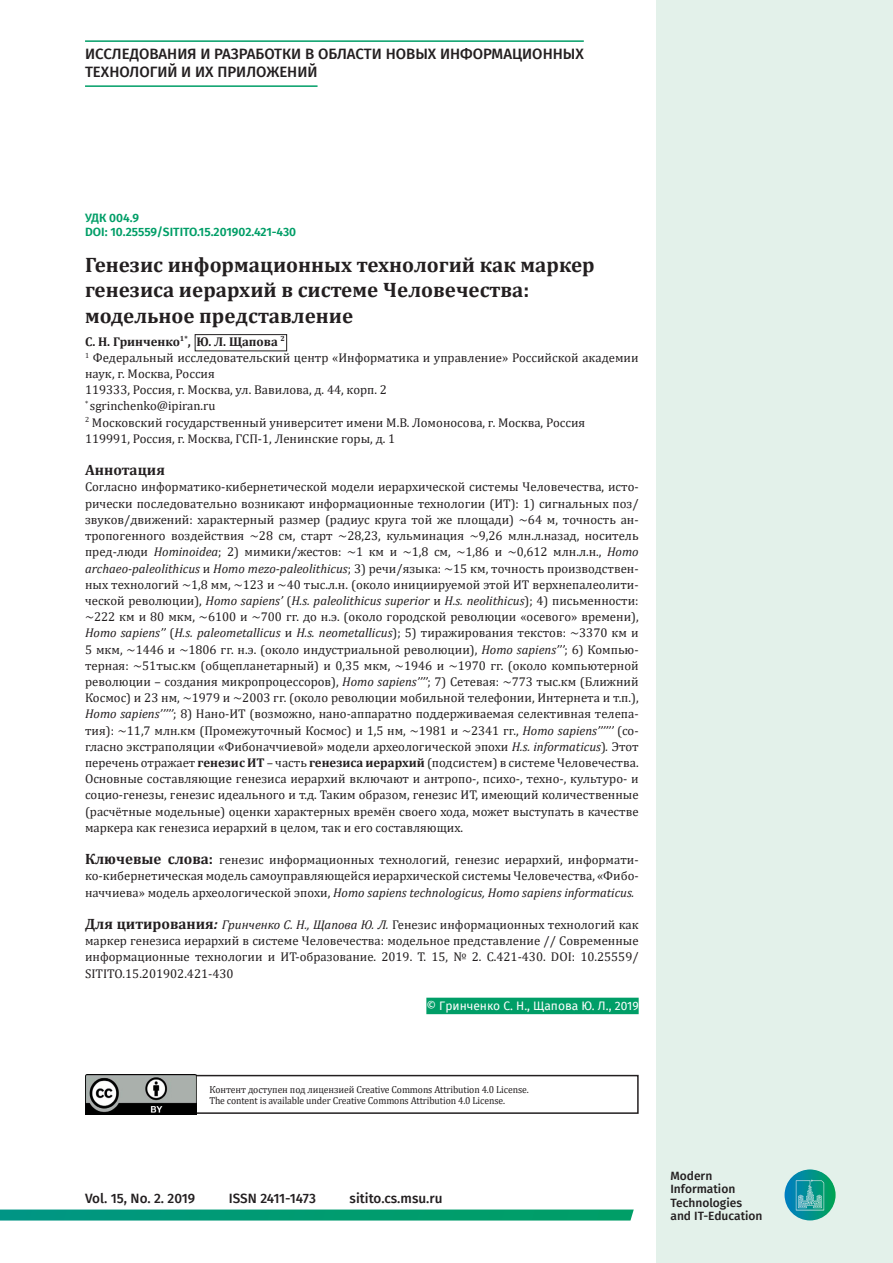
<style>
.page{position:relative;width:893px;height:1263px;background:#fff}
.page>*{position:absolute;margin:0;border:0;box-sizing:border-box;transform-origin:0 0}
.t1{font:700 21px/25.2px "Cambria";color:#231f20}
.t2{font:500 15px/18px "Fira Sans";color:#231f20}
.t3{font:700 15px "Cambria";color:#231f20}
.t4{font:500 13.5px "Fira Sans";color:#231f20}
.t5{font:12.75px/16.2px "Cambria";color:#231f20;text-align:justify}
.t6{font:600 12px/14.4px "Fira Sans";color:#009e67}
.t7{font:500 12px/13.5px "Fira Sans";color:#231f20}
.t8{font:12px "Fira Sans";color:#fff}
.t9{font:10.2px/10.5px "Cambria";letter-spacing:-.01em;color:#231f20;scale:.95 1}
.s1{font-weight:700}
.s2{font-style:italic}
.s3{font-weight:700;font-size:15px}
.s4{font-weight:700;font-style:italic;font-size:15px}
</style>
<div class="page">
<div style="left:657px;top:0;width:236px;height:1263px;background:#e3f1ea"></div>
<div style="left:85px;top:1075px;width:554px;height:39px;border:2px solid #231f20"></div>
<img style="left:85px;top:1075px;width:112px;height:39px">
<img style="left:784px;top:1169px;width:52px;height:51px;border-radius:26px">
<svg style="left:0;top:1209px;width:634px;height:11px"></svg>
<hr style="left:85px;top:40px;width:499px;height:2px;background:#009e67">
<hr style="left:85px;top:85px;width:233px;height:2px;background:#009e67">
<div style="left:426px;top:998px;width:213px;height:16px;background:#009e67"></div>
<div style="left:195px;top:334px;width:92px;height:17px;border:1px solid #231f20"></div>
<p class="t2" style="left:85px;top:44px;width:500px">ИССЛЕДОВАНИЯ И РАЗРАБОТКИ В ОБЛАСТИ НОВЫХ ИНФОРМАЦИОННЫХ<br>ТЕХНОЛОГИЙ И ИХ ПРИЛОЖЕНИЙ</p>
<p class="t6" style="left:85px;top:210px;width:213px">УДК 004.9<br>DOI: 10.25559/SITITO.15.201902.421-430</p>
<h1 class="t1" style="left:85px;top:252px;width:511px">Генезис информационных технологий как маркер генезиса иерархий в системе Человечества: модельное представление</h1>
<p class="t5" style="left:85px;top:333px;width:555px;text-align:left"><span class="s1">С. Н. Гринченко</span><sup>1*</sup><span class="s1">, Ю. Л. Щапова</span> <sup>2<br></sup><sup>1</sup> Федеральный исследовательский центр «Информатика и управление» Российской академии наук, г. Москва, Россия<br>119333, Россия, г. Москва, ул. Вавилова, д. 44, корп. 2<br><sup>*</sup> sgrinchenko@ipiran.ru<br><sup>2</sup> Московский государственный университет имени М.В. Ломоносова, г. Москва, Россия<br>119991, Россия, г. Москва, ГСП-1, Ленинские горы, д. 1</p>
<p class="t3" style="left:85px;top:459px;width:81px">Аннотация</p>
<p class="t5" style="left:85px;top:479px;width:555px">Согласно информатико-кибернетической модели иерархической системы Человечества, исто&shy;рически последовательно возникают информационные технологии (ИТ): 1) сигнальных поз/ звуков/движений: характерный размер (радиус круга той же площади) ~64 м, точность ан&shy;тропогенного воздействия ~28 см, старт ~28,23, кульминация ~9,26 млн.л.назад, носитель пред-люди <span class="s2">Hominoidea</span>; 2) мимики/жестов: ~1 км и ~1,8 см, ~1,86 и ~0,612 млн.л.н., <span class="s2">Homo archaeo-paleolithicus</span> и <span class="s2">Homo mezo-paleolithicus</span>; 3) речи/языка: ~15 км, точность производствен&shy;ных технологий ~1,8 мм, ~123 и ~40 тыс.л.н. (около инициируемой этой ИТ верхнепалеолити&shy;ческой революции), <span class="s2">Homo sapiens’</span> (<span class="s2">H.s. paleolithicus superior</span> и <span class="s2">H.s. neolithicus</span>); 4) письменности: ~222 км и 80 мкм, ~6100 и ~700 гг. до н.э. (около городской революции «осевого» времени), <span class="s2">Homo sapiens’’</span> (<span class="s2">H.s. paleometallicus</span> и <span class="s2">H.s. neometallicus</span>); 5) тиражирования текстов: ~3370 км и 5 мкм, ~1446 и ~1806 гг. н.э. (около индустриальной революции), <span class="s2">Homo sapiens’’’</span>; 6) Компью&shy;терная: ~51тыс.км (общепланетарный) и 0,35 мкм, ~1946 и ~1970 гг. (около компьютерной революции – создания микропроцессоров), <span class="s2">Homo sapiens’’’’</span>; 7) Сетевая: ~773 тыс.км (Ближний Космос) и 23 нм, ~1979 и ~2003 гг. (около революции мобильной телефонии, Интернета и т.п.), <span class="s2">Homo sapiens’’’’’</span>; 8) Нано-ИТ (возможно, нано-аппаратно поддерживаемая селективная телепа&shy;тия): ~11,7 млн.км (Промежуточный Космос) и 1,5 нм, ~1981 и ~2341 гг., <span class="s2">Homo sapiens’’’’’’</span> (со&shy;гласно экстраполяции «Фибоначчиевой» модели археологической эпохи <span class="s2">H.s. informaticus</span>)<span class="s2">.</span> Этот перечень отражает <span class="s1">генезис ИТ</span> – часть <span class="s1">генезиса иерархий</span> (подсистем) в системе Человечества.<br>Основные составляющие генезиса иерархий включают и антропо-, психо-, техно-, культуро- и социо-генезы, генезис идеального и т.д. Таким образом, генезис ИТ, имеющий количественные (расчётные модельные) оценки характерных времён своего хода, может выступать в качестве маркера как генезиса иерархий в целом, так и его составляющих.</p>
<p class="t5" style="left:85px;top:852px;width:555px"><span class="s3">Ключевые слова:</span> генезис информационных технологий, генезис иерархий, информати&shy;ко-кибернетическая модель самоуправляющейся иерархической системы Человечества, «Фибо&shy;наччиева» модель археологической эпохи, <span class="s2">Homo sapiens technologicus, Homo sapiens informaticus.</span></p>
<p class="t5" style="left:85px;top:916px;width:555px"><span class="s3">Для цитирования</span><span class="s4">:</span> <span class="s2">Гринченко С. Н., Щапова Ю. Л.</span> Генезис информационных технологий как маркер генезиса иерархий в системе Человечества: модельное представление // Современные информационные технологии и ИТ-образование. 2019. Т. 15, № 2. С.421-430. DOI: 10.25559/ SITITO.15.201902.421-430</p>
<p class="t8" style="left:426px;top:997px;width:214px">© Гринченко С. Н., Щапова Ю. Л., 2019</p>
<p class="t9" style="left:209px;top:1084px;width:338px">Контент доступен под лицензией Creative Commons Attribution 4.0 License.<br>The content is available under Creative Commons Attribution 4.0 License.</p>
<p class="t4" style="left:85px;top:1187px;width:112px">Vol. 15, No. 2. 2019</p>
<p class="t4" style="left:229px;top:1187px;width:88px">ISSN 2411-1473</p>
<p class="t4" style="left:350px;top:1187px;width:94px">sitito.cs.msu.ru</p>
<p class="t7" style="left:670px;top:1168px;width:94px">Modern<br>Information<br>Technologies and IT-Education</p>
</div>
